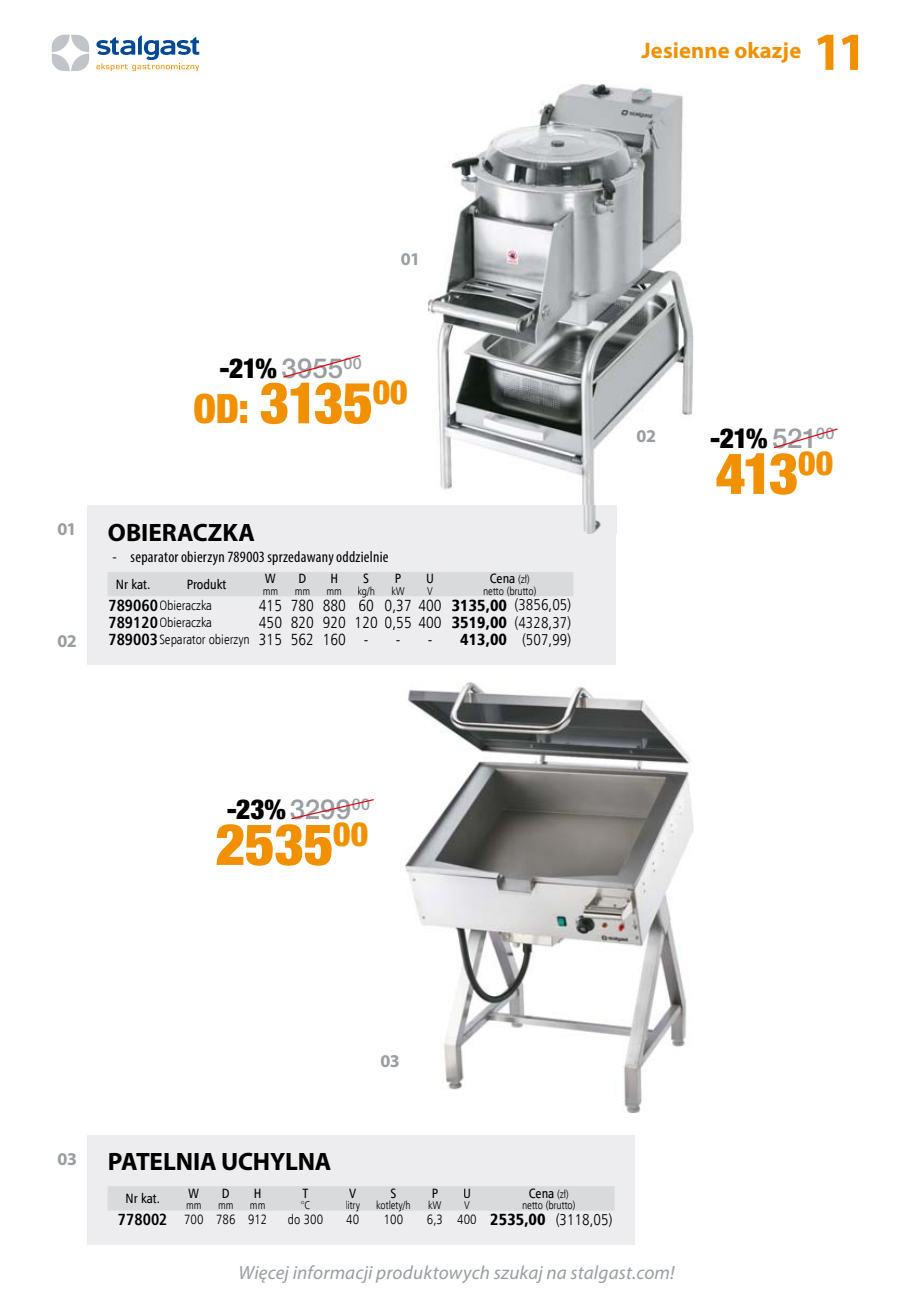
<style>
.page{position:relative;width:913px;height:1308px;background:#fff}
.page>*{position:absolute;margin:0;border:0;box-sizing:border-box;transform-origin:0 0}
.t1{font:900 condensed 57.38px "Helvetica Neue LT Pro";letter-spacing:-.02em;color:#f19000}
.t2{font:700 54px "Myriad Pro";color:#f19000}
.t3{font:900 condensed 27.45px "Helvetica Neue LT Pro";color:#000}
.t4{font:700 25.2px "Myriad Pro";letter-spacing:-.005em;color:#000}
.t5{font:700 22.5px "Myriad Pro";letter-spacing:.005em;color:#f19000}
.t6{font:italic 19.12px "Myriad Pro";letter-spacing:.01em;color:#999ea2}
.t7{font:700 18px "Myriad Pro";letter-spacing:-.03em;color:#999ea2}
.t8{font:16.2px "Humnst 777 Lt Cn EU";color:#000}
.t9{font:condensed 15.75px "Myriad Pro";letter-spacing:.015em;color:#000}
.t10{font:15.75px "Humnst 777 Lt Cn EU";color:#000}
.t11{font:13.5px "Humnst 777 Lt Cn EU";color:#000}
.t12{font:13.5px "Humnst 777 Cn EU";color:#000}
.t13{font:11.25px "Humnst 777 Lt Cn EU";color:#000}
.s1{font-weight:500;font-stretch:normal;color:#999ea2}
.s2{font-size:40.5px}
.s3{font-family:"Humnst 777 Lt Cn EU";font-size:11.25px}
.s4{font-family:"Humnst 777 Cn EU";font-weight:700;font-size:16.2px}
.s5{font-family:"Humnst 777 Blk Cn EU"}
.s6{font-size:15.75px}
.s7{font-size:16.2px}
.s8{font-family:"Humnst 777 Blk Cn EU";font-size:16.2px}
.s9{font-size:13.5px}
</style>
<div class="page">
<div style="left:87px;top:1134px;width:547px;height:110px;background:#ededef"></div>
<img style="left:405px;top:682px;width:288px;height:430px">
<div style="left:108px;top:1186px;width:506px;height:25px;background:#d8dadc"></div>
<div style="left:529px;top:1188px;width:25px;height:9px;background:#d8dadc"></div>
<div style="left:554px;top:1189px;width:14px;height:10px;background:#d8dadc"></div>
<div style="left:522px;top:1200px;width:52px;height:10px;background:#d8dadc"></div>
<svg style="left:291px;top:799px;width:83px;height:20px"></svg>
<svg style="left:52px;top:35px;width:37px;height:36px"></svg>
<svg style="left:96px;top:35px;width:103px;height:36px"></svg>
<div style="left:87px;top:505px;width:529px;height:160px;background:#ededef"></div>
<div style="left:108px;top:572px;width:465px;height:24px;background:#d8dadc"></div>
<svg style="left:283px;top:355px;width:77px;height:23px"></svg>
<svg style="left:773px;top:428px;width:64px;height:20px"></svg>
<img style="left:428px;top:84px;width:265px;height:449px">
<img style="left:636px;top:430px;width:18px;height:12px">
<img style="left:428px;top:505px;width:188px;height:28px">
<h3 class="t5" style="left:641px;top:42px;width:161px">Jesienne okazje</h3>
<h2 class="t2" style="left:812px;top:31px;width:56px">11</h2>
<h3 class="t3" style="left:219px;top:358px;width:144px">-21% <span class="s1">3955</span><sup>00</sup></h3>
<h3 class="t7" style="left:401px;top:252px;width:21px">01</h3>
<h1 class="t1" style="left:193px;top:382px;width:216px"><span class="s2">OD:</span> 3135<sup>00</sup></h1>
<h3 class="t7" style="left:57px;top:522px;width:21px">01</h3>
<h3 class="t7" style="left:57px;top:634px;width:21px">02</h3>
<h3 class="t4" style="left:108px;top:522px;width:149px">OBIERACZKA</h3>
<p class="t9" style="left:112px;top:551px;width:277px">- separator obierzyn 789003 sprzedawany oddzielnie</p>
<p class="t12" style="left:116px;top:576px;width:36px">Nr kat.</p>
<p class="t12" style="left:187px;top:576px;width:41px">Produkt</p>
<p class="t12" style="left:489px;top:570px;width:42px">Cena <span class="s3">(zł)</span></p>
<p class="t13" style="left:483px;top:584px;width:55px">netto (brutto)</p>
<p class="t12" style="left:363px;top:570px;width:7px">S</p>
<p class="t13" style="left:357px;top:584px;width:19px">kg/h</p>
<p class="t12" style="left:265px;top:570px;width:13px">W</p>
<p class="t13" style="left:262px;top:584px;width:17px">mm</p>
<p class="t12" style="left:298px;top:570px;width:9px">D</p>
<p class="t13" style="left:294px;top:584px;width:17px">mm</p>
<p class="t12" style="left:330px;top:570px;width:9px">H</p>
<p class="t13" style="left:326px;top:584px;width:17px">mm</p>
<p class="t12" style="left:395px;top:570px;width:8px">P</p>
<p class="t13" style="left:391px;top:584px;width:15px">kW</p>
<p class="t12" style="left:426px;top:570px;width:9px">U</p>
<p class="t13" style="left:427px;top:584px;width:7px">V</p>
<p class="t11" style="left:108px;top:596px;width:105px"><span class="s4">789060</span>Obieraczka</p>
<p class="t8" style="left:259px;top:595px;width:314px">415 780 880 60 0,37 400 <span class="s5">3135,00</span> <span class="s6">(3856,05)</span></p>
<p class="t11" style="left:108px;top:614px;width:105px"><span class="s4">789120</span>Obieraczka</p>
<p class="t8" style="left:259px;top:612px;width:314px">450 820 920 120 0,55 400 <span class="s5">3519,00</span> <span class="s6">(4328,37)</span></p>
<p class="t11" style="left:108px;top:631px;width:261px"><span class="s4">789003</span>Separator obierzyn <span class="s7">315 562 160 -</span></p>
<p class="t8" style="left:395px;top:629px;width:38px">- -</p>
<p class="t10" style="left:460px;top:629px;width:112px"><span class="s8">413,00</span> (507,99)</p>
<h3 class="t3" style="left:227px;top:799px;width:145px">-23%<span class="s1">3299</span><sup>00</sup></h3>
<h1 class="t1" style="left:215px;top:823px;width:154px">2535<sup>00</sup></h1>
<h3 class="t7" style="left:636px;top:429px;width:21px">02</h3>
<h3 class="t3" style="left:709px;top:428px;width:126px">-21% <span class="s1">521</span><sup>00</sup></h3>
<h1 class="t1" style="left:715px;top:453px;width:119px">413<sup>00</sup></h1>
<h3 class="t7" style="left:380px;top:1054px;width:21px">03</h3>
<h3 class="t4" style="left:57px;top:1152px;width:275px"><sup>03</sup> PATELNIA UCHYLNA</h3>
<p class="t12" style="left:125px;top:1190px;width:36px">Nr kat.</p>
<p class="t12" style="left:528px;top:1184px;width:42px">Cena <span class="s3">(zł)</span></p>
<p class="t13" style="left:522px;top:1198px;width:55px">netto (brutto)</p>
<p class="t12" style="left:390px;top:1184px;width:7px">S</p>
<p class="t13" style="left:376px;top:1198px;width:36px">kotlety/h</p>
<p class="t12" style="left:188px;top:1184px;width:13px">W</p>
<p class="t13" style="left:186px;top:1198px;width:17px">mm</p>
<p class="t12" style="left:222px;top:1184px;width:9px">D</p>
<p class="t13" style="left:218px;top:1198px;width:17px">mm</p>
<p class="t12" style="left:254px;top:1184px;width:9px">H</p>
<p class="t13" style="left:250px;top:1198px;width:17px">mm</p>
<p class="t12" style="left:302px;top:1184px;width:7px">T</p>
<p class="t13" style="left:301px;top:1198px;width:11px">°C</p>
<p class="t12" style="left:349px;top:1184px;width:9px">V</p>
<p class="t13" style="left:345px;top:1198px;width:17px">litry</p>
<p class="t12" style="left:431px;top:1184px;width:8px">P</p>
<p class="t13" style="left:428px;top:1198px;width:15px">kW</p>
<p class="t12" style="left:463px;top:1184px;width:9px">U</p>
<p class="t13" style="left:464px;top:1198px;width:7px">V</p>
<p class="t11" style="left:118px;top:1210px;width:151px"><span class="s4">778002</span> 700 786 912</p>
<p class="t11" style="left:288px;top:1210px;width:37px">do 300</p>
<p class="t11" style="left:346px;top:1210px;width:14px">40</p>
<p class="t11" style="left:383px;top:1210px;width:21px">100</p>
<p class="t10" style="left:426px;top:1209px;width:187px"><span class="s9">6,3 400</span> <span class="s8">2535,00</span> (3118,05)</p>
<h3 class="t6" style="left:238px;top:1265px;width:437px">Więcej informacji produktowych szukaj na stalgast.com!</h3>
</div>
